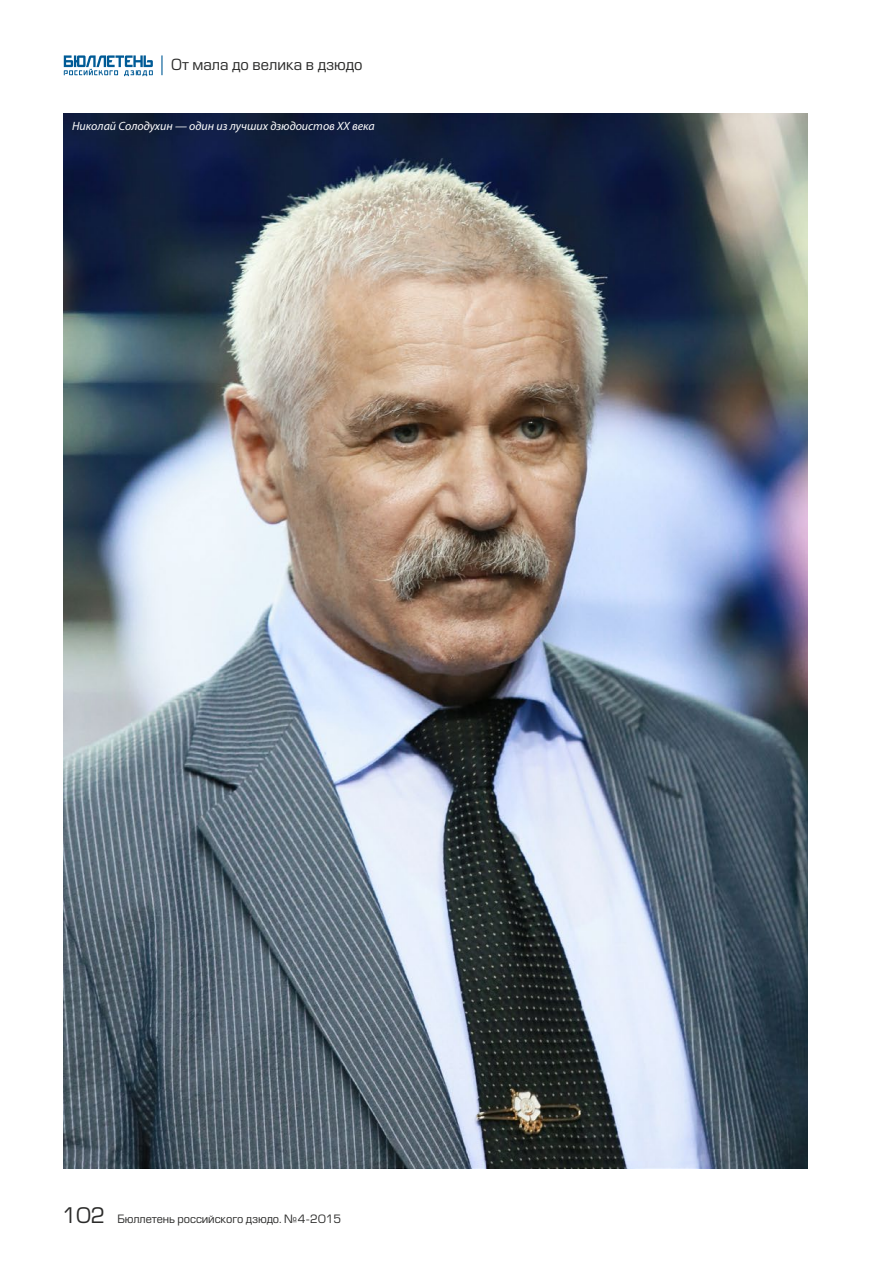
<style>
.page{position:relative;width:893px;height:1263px;background:#fff}
.page>*{position:absolute;margin:0;border:0;box-sizing:border-box;transform-origin:0 0}
.t1{font:15px "Europe C";color:#2b2b2a}
.t2{font:italic 12px "Myriad Pro";color:#fff}
.t3{font:11.25px "Europe C";letter-spacing:-.01em;color:#2b2b2a}
.s1{font-size:21px}
.s2{font-family:"DIN Pro"}
</style>
<div class="page">
<hr style="left:161px;top:55px;width:2px;height:20px;background:#005b96">
<svg style="left:64px;top:55px;width:89px;height:21px"></svg>
<img style="left:64px;top:114px;width:744px;height:1054px">
<p class="t1" style="left:171px;top:56px;width:193px">От мала до велика в дзюдо</p>
<p class="t2" style="left:72px;top:118px;width:304px">Николай Солодухин — один из лучших дзюдоистов XX века</p>
<p class="t3" style="left:62px;top:1213px;width:281px"><span class="s1">102</span> Бюллетень российского дзюдо. №4<span class="s2">-</span>2015</p>
</div>
